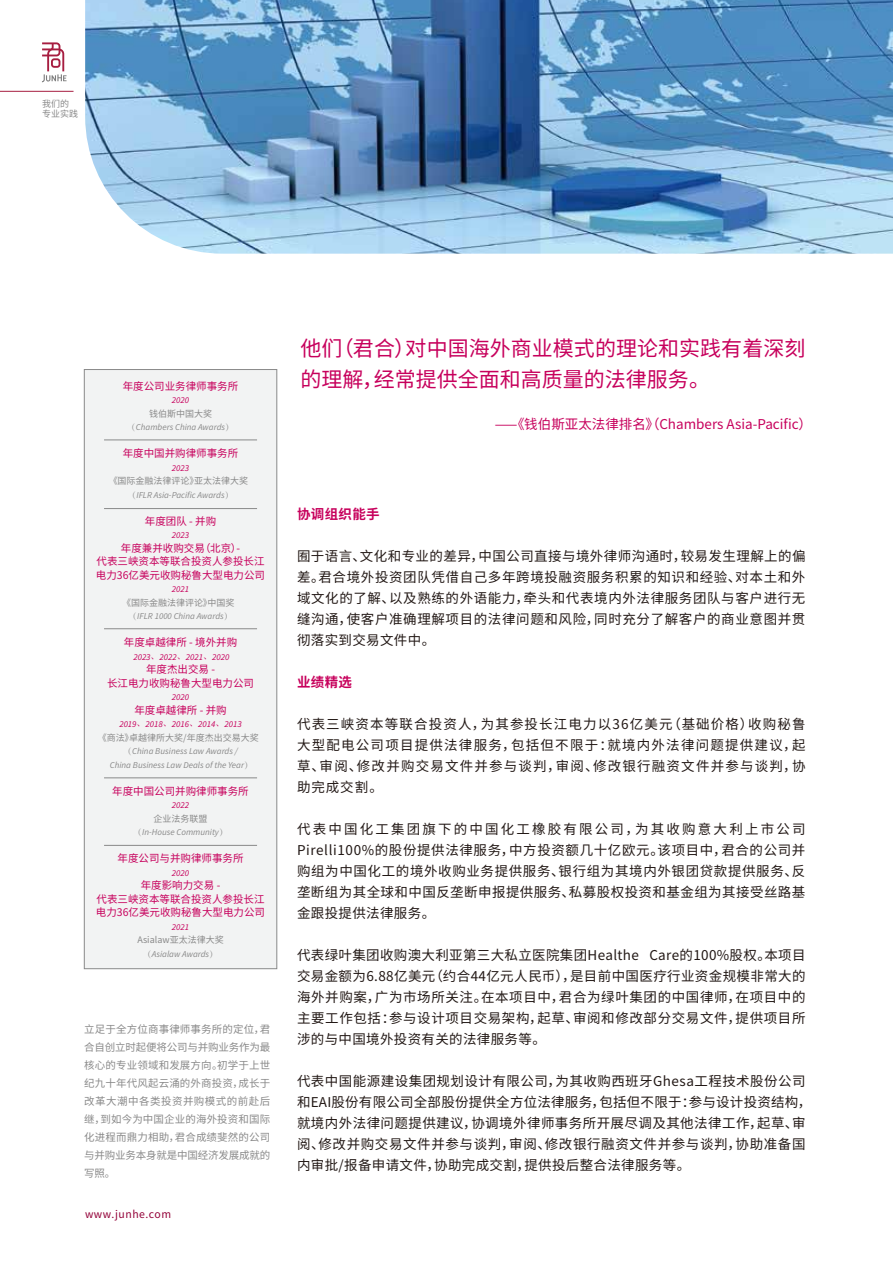
<style>
.page{position:relative;width:893px;height:1263px;background:#fff}
.page>*{position:absolute;margin:0;border:0;box-sizing:border-box;transform-origin:0 0}
.t1{font:21px/31.5px "Source Han Sans CN";color:#c7005c}
.t2{font:13.5px/21px "Source Han Sans CN";letter-spacing:.035em;color:#221815;text-align:justify}
.t3{font:13.5px "Source Han Sans CN";color:#c7005c}
.t4{font:700 13.5px "Source Han Sans CN";letter-spacing:.025em;color:#c7005c}
.t5{font:10.5px/13.5px "Source Han Sans CN";color:#c7005c;text-align:center}
.t6{font:10.5px/18px "Source Han Sans CN";letter-spacing:.01em;color:#898989;text-align:justify}
.t7{font:10.5px "Source Han Sans CN";letter-spacing:.05em;color:#930038}
.t8{font:italic 9px/13.5px "Source Sans Pro";color:#898989;text-align:center}
.t9{font:9px/10.8px "Source Han Sans CN";color:#898989}
.t10{font:italic 9px "Source Sans Pro";color:#c7005c}
.s1{font-family:"Adobe Song Std";font-weight:300;font-style:normal}
</style>
<div class="page">
<svg style="left:42px;top:42px;width:25px;height:40px"></svg>
<hr style="left:0;top:91px;width:74px;height:1px;background:#a71e41">
<img style="left:85px;top:0;width:808px;height:254px">
<div style="left:84px;top:369px;width:193px;height:600px;background:#f2f3f3;border:1px solid #898989"></div>
<hr style="left:104px;top:778px;width:153px;height:1px;background:#898989">
<hr style="left:104px;top:845px;width:153px;height:1px;background:#898989">
<hr style="left:104px;top:440px;width:153px;height:1px;background:#898989">
<hr style="left:104px;top:508px;width:153px;height:1px;background:#898989">
<hr style="left:104px;top:628px;width:153px;height:1px;background:#898989">
<p class="t9" style="left:42px;top:98px;width:37px">我们的专业实践</p>
<p class="t5" style="left:123px;top:379px;width:117px">年度公司业务律师事务所</p>
<p class="t10" style="left:172px;top:395px;width:19px">2020</p>
<p class="t9" style="left:149px;top:408px;width:64px">钱伯斯中国大奖</p>
<p class="t8" style="left:127px;top:420px;width:109px"><span class="s1">（</span>Chambers China Awards<span class="s1">）</span></p>
<p class="t5" style="left:123px;top:447px;width:117px">年度中国并购律师事务所</p>
<p class="t10" style="left:172px;top:462px;width:19px">2023</p>
<p class="t9" style="left:109px;top:476px;width:141px">《国际金融法律评论》亚太法律大奖</p>
<p class="t8" style="left:127px;top:488px;width:108px"><span class="s1">（</span>IFLR Asia-Pacific Awards<span class="s1">）</span></p>
<p class="t5" style="left:145px;top:514px;width:73px">年度团队 - 并购</p>
<p class="t10" style="left:172px;top:530px;width:19px">2023</p>
<p class="t5" style="left:96px;top:541px;width:171px">年度兼并收购交易（北京）-<br>代表三峡资本等联合投资人参投长江电力36亿美元收购秘鲁大型电力公司</p>
<p class="t10" style="left:172px;top:584px;width:19px">2021</p>
<p class="t9" style="left:122px;top:597px;width:114px">《国际金融法律评论》中国奖</p>
<p class="t8" style="left:128px;top:609px;width:106px"><span class="s1">（</span>IFLR 1000 China Awards<span class="s1">）</span></p>
<p class="t5" style="left:124px;top:636px;width:115px">年度卓越律所 - 境外并购</p>
<p class="t10" style="left:133px;top:651px;width:98px">2023<span class="s1">、</span>2022<span class="s1">、</span>2021<span class="s1">、</span>2020</p>
<p class="t5" style="left:107px;top:663px;width:148px">年度杰出交易 -<br>长江电力收购秘鲁大型电力公司</p>
<p class="t10" style="left:172px;top:692px;width:19px">2020</p>
<p class="t5" style="left:134px;top:703px;width:94px">年度卓越律所 - 并购</p>
<p class="t10" style="left:119px;top:719px;width:124px">2019<span class="s1">、</span>2018<span class="s1">、</span>2016<span class="s1">、</span>2014<span class="s1">、</span>2013</p>
<p class="t9" style="left:98px;top:732px;width:162px">《商法》卓越律所大奖/年度杰出交易大奖</p>
<p class="t8" style="left:110px;top:744px;width:145px"><span class="s1">（</span>China Business Law Awards /<br>China Business Law Deals of the Year<span class="s1">）</span></p>
<p class="t5" style="left:112px;top:784px;width:138px">年度中国公司并购律师事务所</p>
<p class="t10" style="left:172px;top:800px;width:19px">2022</p>
<p class="t9" style="left:154px;top:813px;width:55px">企业法务联盟</p>
<p class="t8" style="left:133px;top:825px;width:96px"><span class="s1">（</span>In-House Community<span class="s1">）</span></p>
<p class="t5" style="left:118px;top:852px;width:128px">年度公司与并购律师事务所</p>
<p class="t10" style="left:172px;top:867px;width:19px">2020</p>
<p class="t5" style="left:96px;top:879px;width:171px">年度影响力交易 -<br>代表三峡资本等联合投资人参投长江电力36亿美元收购秘鲁大型电力公司</p>
<p class="t10" style="left:172px;top:921px;width:19px">2021</p>
<p class="t9" style="left:137px;top:935px;width:88px">Asialaw亚太法律大奖</p>
<p class="t8" style="left:143px;top:947px;width:77px"><span class="s1">（</span>Asialaw Awards<span class="s1">）</span></p>
<p class="t6" style="left:84px;top:1020px;width:188px">立足于全方位商事律师事务所的定位，君合自创立时起便将公司与并购业务作为最核心的专业领域和发展方向。初学于上世纪九十年代风起云涌的外商投资，成长于改革大潮中各类投资并购模式的前赴后继，到如今为中国企业的海外投资和国际化进程而鼎力相助，君合成绩斐然的公司与并购业务本身就是中国经济发展成就的写照。</p>
<p class="t7" style="left:85px;top:1208px;width:88px">www.junhe.com</p>
<h1 class="t1" style="left:300px;top:333px;width:507px">他们（君合）对中国海外商业模式的理论和实践有着深刻的理解，经常提供全面和高质量的法律服务。</h1>
<p class="t3" style="left:495px;top:416px;width:318px">⸺《钱伯斯亚太法律排名》（Chambers Asia-Pacific）</p>
<p class="t4" style="left:297px;top:506px;width:84px">协调组织能手</p>
<p class="t2" style="left:297px;top:546px;width:510px">囿于语言、文化和专业的差异，中国公司直接与境外律师沟通时，较易发生理解上的偏差。君合境外投资团队凭借自己多年跨境投融资服务积累的知识和经验、对本土和外域文化的了解、以及熟练的外语能力，牵头和代表境内外法律服务团队与客户进行无缝沟通，使客户准确理解项目的法律问题和风险，同时充分了解客户的商业意图并贯彻落实到交易文件中。</p>
<p class="t4" style="left:297px;top:674px;width:57px">业绩精选</p>
<p class="t2" style="left:297px;top:714px;width:510px">代表三峡资本等联合投资人，为其参投长江电力以36亿美元（基础价格）收购秘鲁大型配电公司项目提供法律服务，包括但不限于：就境内外法律问题提供建议，起草、审阅、修改并购交易文件并参与谈判，审阅、修改银行融资文件并参与谈判，协助完成交割。</p>
<p class="t2" style="left:297px;top:819px;width:510px">代表中国化工集团旗下的中国化工橡胶有限公司，为其收购意大利上市公司Pirelli100%的股份提供法律服务，中方投资额几十亿欧元。该项目中，君合的公司并购组为中国化工的境外收购业务提供服务、银行组为其境内外银团贷款提供服务、反垄断组为其全球和中国反垄断申报提供服务、私募股权投资和基金组为其接受丝路基金跟投提供法律服务。</p>
<p class="t2" style="left:297px;top:945px;width:510px">代表绿叶集团收购澳大利亚第三大私立医院集团Healthe Care的100%股权。本项目交易金额为6.88亿美元（约合44亿元人民币），是目前中国医疗行业资金规模非常大的海外并购案，广为市场所关注。在本项目中，君合为绿叶集团的中国律师，在项目中的主要工作包括：参与设计项目交易架构，起草、审阅和修改部分交易文件，提供项目所涉的与中国境外投资有关的法律服务等。</p>
<p class="t2" style="left:297px;top:1071px;width:516px;text-align:left">代表中国能源建设集团规划设计有限公司，为其收购西班牙Ghesa工程技术股份公司和EAI股份有限公司全部股份提供全方位法律服务，包括但不限于：参与设计投资结构，就境内外法律问题提供建议，协调境外律师事务所开展尽调及其他法律工作，起草、审阅、修改并购交易文件并参与谈判，审阅、修改银行融资文件并参与谈判，协助准备国内审批/报备申请文件，协助完成交割，提供投后整合法律服务等。</p>
</div>
